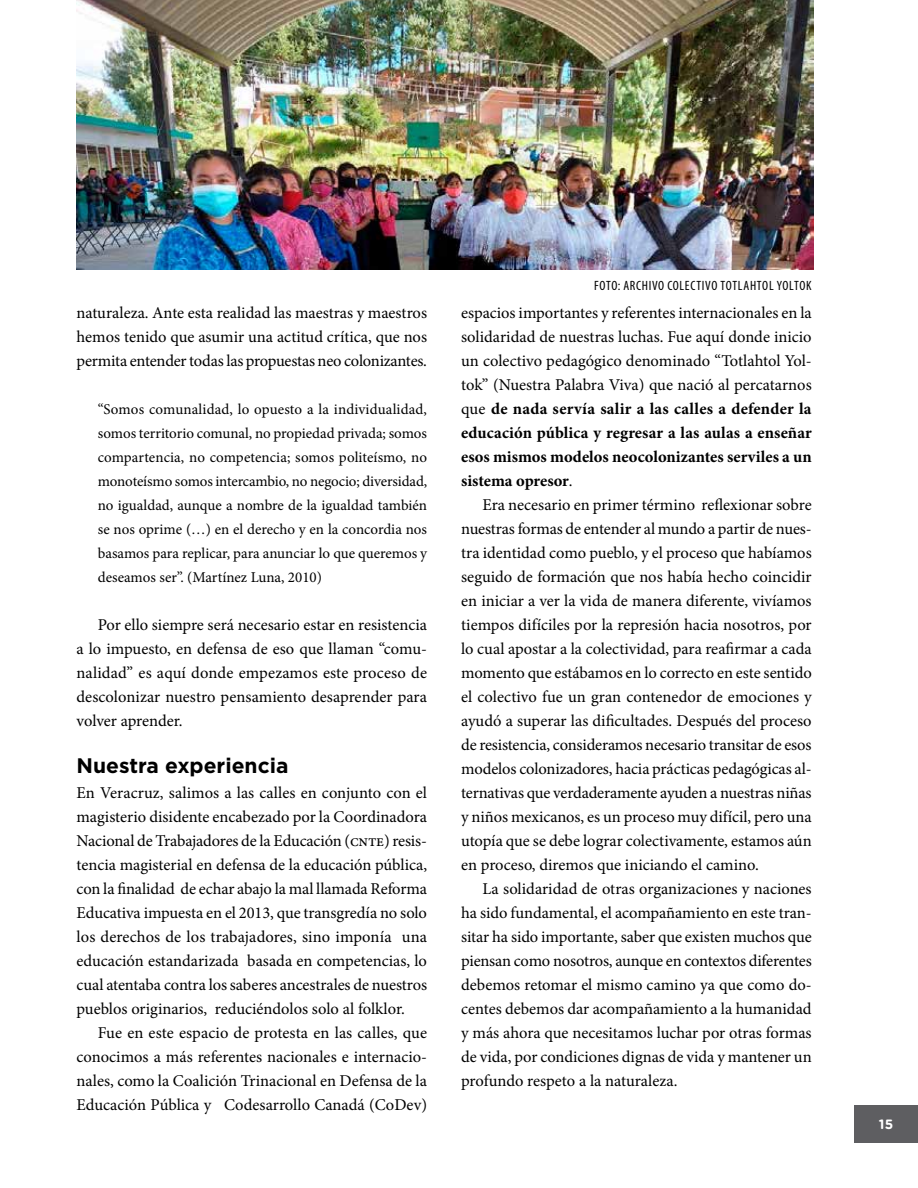
<style>
.page{position:relative;width:918px;height:1188px;background:#fff}
.page>*{position:absolute;margin:0;border:0;box-sizing:border-box;transform-origin:0 0}
.t1{font:700 21px "Gotham";color:#000}
.t2{font:16.5px/24px "Minion Pro";color:#000;text-align:justify}
.t3{font:15px/24px "Minion Pro";color:#000;text-align:justify}
.t4{font:condensed 13.5px "Myriad Pro";letter-spacing:.05em;color:#000}
.t5{font:700 13.5px "Gotham Rounded";color:#fff}
.s1{font-weight:700}
</style>
<div class="page">
<div style="left:854px;top:1105px;width:64px;height:38px;background:#5e5e61"></div>
<img style="left:76px;top:0;width:738px;height:270px">
<p class="t2" style="left:77px;top:301px;width:352px">naturaleza. Ante esta realidad las maestras y maestros hemos tenido que asumir una actitud crítica, que nos permita entender todas las propuestas neo colonizantes.</p>
<p class="t3" style="left:98px;top:397px;width:331px">“Somos comunalidad, lo opuesto a la individualidad, somos territorio comunal, no propiedad privada; somos compartencia, no competencia; somos politeísmo, no monoteísmo somos intercambio, no negocio; diversidad, no igualdad, aunque a nombre de la igualdad también se nos oprime (…) en el derecho y en la concordia nos basamos para replicar, para anunciar lo que queremos y deseamos ser”. (Martínez Luna, 2010)</p>
<p class="t2" style="left:77px;top:613px;width:352px;text-indent:21px">Por ello siempre será necesario estar en resistencia a lo impuesto, en defensa de eso que llaman “comu&shy;nalidad” es aquí donde empezamos este proceso de descolonizar nuestro pensamiento desaprender para volver aprender.</p>
<p class="t1" style="left:77px;top:753px;width:213px">Nuestra experiencia</p>
<p class="t2" style="left:77px;top:781px;width:352px">En Veracruz, salimos a las calles en conjunto con el magisterio disidente encabezado por la Coordinadora Nacional de Trabajadores de la Educación (cnte) resis&shy;tencia magisterial en defensa de la educación pública, con la finalidad de echar abajo la mal llamada Reforma Educativa impuesta en el 2013, que transgredía no solo los derechos de los trabajadores, sino imponía una educación estandarizada basada en competencias, lo cual atentaba contra los saberes ancestrales de nuestros pueblos originarios, reduciéndolos solo al folklor.</p>
<p class="t2" style="left:77px;top:1021px;width:352px;text-indent:21px">Fue en este espacio de protesta en las calles, que conocimos a más referentes nacionales e internacio&shy;nales, como la Coalición Trinacional en Defensa de la Educación Pública y Codesarrollo Canadá (CoDev)</p>
<p class="t4" style="left:594px;top:277px;width:219px">FOTO: ARCHIVO COLECTIVO TOTLAHTOL YOLTOK</p>
<p class="t2" style="left:461px;top:301px;width:352px">espacios importantes y referentes internacionales en la solidaridad de nuestras luchas. Fue aquí donde inicio un colectivo pedagógico denominado “Totlahtol Yol&shy;tok” (Nuestra Palabra Viva) que nació al percatarnos que <span class="s1">de nada servía salir a las calles a defender la educación pública y regresar a las aulas a enseñar esos mismos modelos neocolonizantes serviles a un sistema opresor</span>.</p>
<p class="t2" style="left:461px;top:493px;width:352px;text-indent:21px">Era necesario en primer término reflexionar sobre nuestras formas de entender al mundo a partir de nues&shy;tra identidad como pueblo, y el proceso que habíamos seguido de formación que nos había hecho coincidir en iniciar a ver la vida de manera diferente, vivíamos tiempos difíciles por la represión hacia nosotros, por lo cual apostar a la colectividad, para reafirmar a cada momento que estábamos en lo correcto en este sentido el colectivo fue un gran contenedor de emociones y ayudó a superar las dificultades. Después del proceso de resistencia, consideramos necesario transitar de esos modelos colonizadores, hacia prácticas pedagógicas al&shy;ternativas que verdaderamente ayuden a nuestras niñas y niños mexicanos, es un proceso muy difícil, pero una utopía que se debe lograr colectivamente, estamos aún en proceso, diremos que iniciando el camino.</p>
<p class="t2" style="left:461px;top:877px;width:352px;text-indent:21px">La solidaridad de otras organizaciones y naciones ha sido fundamental, el acompañamiento en este tran&shy;sitar ha sido importante, saber que existen muchos que piensan como nosotros, aunque en contextos diferentes debemos retomar el mismo camino ya que como do&shy;centes debemos dar acompañamiento a la humanidad y más ahora que necesitamos luchar por otras formas de vida, por condiciones dignas de vida y mantener un profundo respeto a la naturaleza.</p>
<p class="t5" style="left:879px;top:1114px;width:16px">15</p>
</div>
